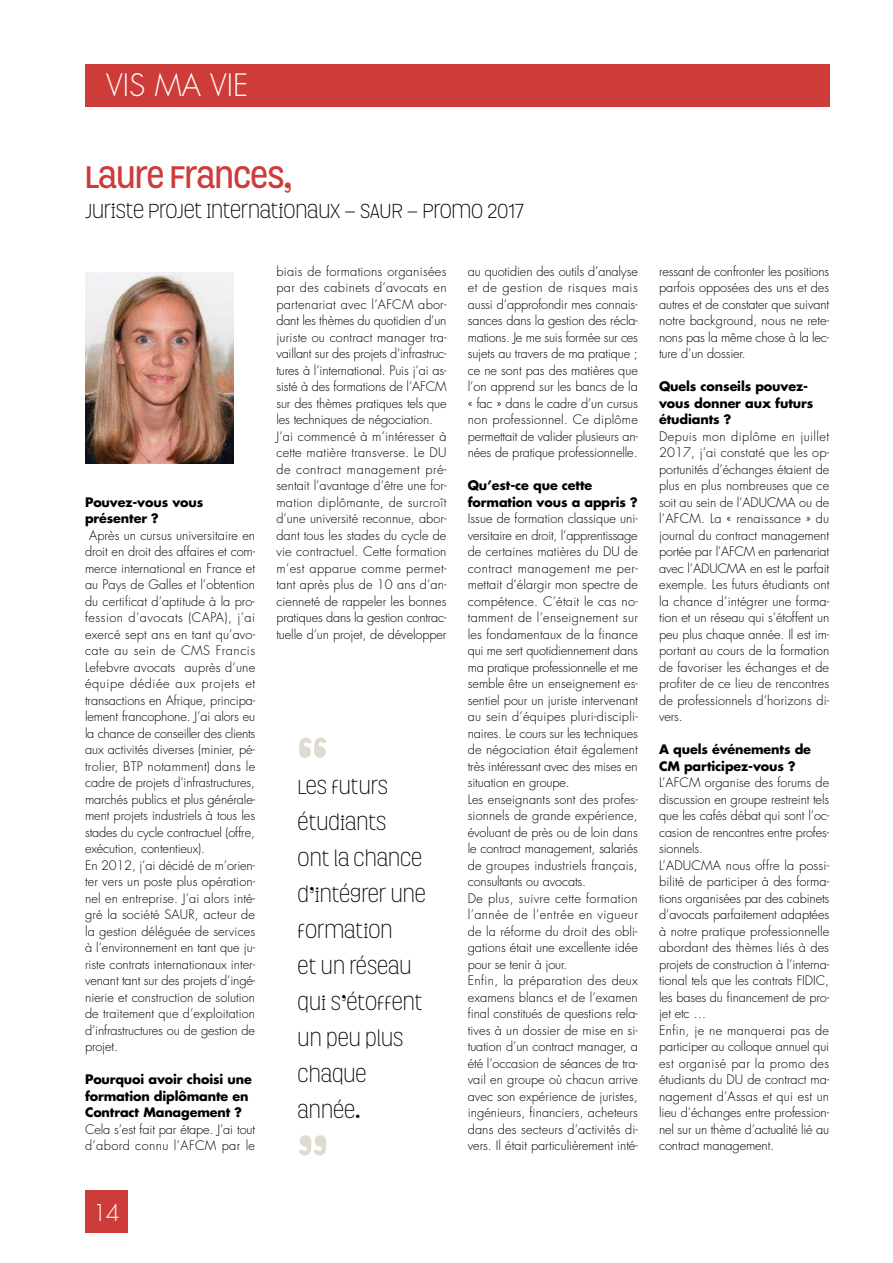
<style>
.page{position:relative;width:893px;height:1263px;background:#fff}
.page>*{position:absolute;margin:0;border:0;box-sizing:border-box;transform-origin:0 0}
.t1{font:900 52.5px "Grota";color:#dfdbd1}
.t2{font:700 30px "Grota";letter-spacing:-.01em;color:#ce3c39}
.t3{font:300 30px "Futura";color:#fff}
.t4{font:300 22.5px "Futura";color:#fff}
.t5{font:300 19.5px/36px "Grota";color:#000}
.t6{font:300 12.75px/16.5px "Futura";color:#000}
.t7{font:700 12.75px/16.5px "Futura";letter-spacing:-.01em;color:#000}
</style>
<div class="page">
<img style="left:85px;top:272px;width:149px;height:191px">
<div style="left:85px;top:1191px;width:43px;height:42px;background:#ce3c39"></div>
<div style="left:85px;top:64px;width:744px;height:42px;background:#ce3c39"></div>
<h2 class="t3" style="left:106px;top:67px;width:144px">VIS MA VIE</h2>
<h2 class="t2" style="left:85px;top:155px;width:209px">LAURE FRANCES,</h2>
<h3 class="t5" style="left:85px;top:193px;width:440px">JURISTE PROJET INTERNATIONAUX – SAUR – PROMO 2017</h3>
<p class="t7" style="left:85px;top:494px;width:120px">Pouvez-vous vous présenter ?</p>
<p class="t6" style="left:85px;top:527px;width:172px;text-indent:4px">Après un cursus universitaire en droit en droit des affaires et com&shy;merce international en France et au Pays de Galles et l’obtention du certificat d’aptitude à la pro&shy;fession d’avocats (CAPA), j’ai exercé sept ans en tant qu’avo&shy;cate au sein de CMS Francis<br>Lefebvre avocats auprès d’une équipe dédiée aux projets et transactions en Afrique, principa&shy;lement francophone. J’ai alors eu la chance de conseiller des clients aux activités diverses (minier, pé&shy;trolier, BTP notamment) dans le cadre de projets d’infrastructures, marchés publics et plus générale&shy;ment projets industriels à tous les stades du cycle contractuel (offre, exécution, contentieux).<br>En 2012, j’ai décidé de m’orien&shy;ter vers un poste plus opération&shy;nel en entreprise. J’ai alors inté&shy;gré la société SAUR, acteur de la gestion déléguée de services à l’environnement en tant que ju&shy;riste contrats internationaux inter&shy;venant tant sur des projets d’ingé&shy;nierie et construction de solution de traitement que d’exploitation d’infrastructures ou de gestion de projet.</p>
<p class="t7" style="left:85px;top:1071px;width:168px">Pourquoi avoir choisi une formation diplômante en<br>Contract Management ?</p>
<p class="t6" style="left:85px;top:1121px;width:172px">Cela s’est fait par étape. J’ai tout d’abord connu l’AFCM par le</p>
<h3 class="t4" style="left:93px;top:1199px;width:28px">14</h3>
<p class="t6" style="left:276px;top:263px;width:172px">biais de formations organisées par des cabinets d’avocats en partenariat avec l’AFCM abor&shy;dant les thèmes du quotidien d’un juriste ou contract manager tra&shy;vaillant sur des projets d’infrastruc&shy;tures à l’international. Puis j’ai as&shy;sisté à des formations de l’AFCM sur des thèmes pratiques tels que les techniques de négociation.<br>J’ai commencé à m’intéresser à cette matière transverse. Le DU de contract management pré&shy;sentait l’avantage d’être une for&shy;mation diplômante, de surcroît d’une université reconnue, abor&shy;dant tous les stades du cycle de vie contractuel. Cette formation m’est apparue comme permet&shy;tant après plus de 10 ans d’an&shy;cienneté de rappeler les bonnes pratiques dans la gestion contrac&shy;tuelle d’un projet, de développer</p>
<p class="t6" style="left:468px;top:263px;width:172px;text-align:justify">au quotidien des outils d’analyse et de gestion de risques mais aussi d’approfondir mes connais&shy;sances dans la gestion des récla&shy;mations. Je me suis formée sur ces sujets au travers de ma pratique ; ce ne sont pas des matières que l’on apprend sur les bancs de la « fac » dans le cadre d’un cursus non professionnel. Ce diplôme permettait de valider plusieurs an&shy;nées de pratique professionnelle.</p>
<p class="t7" style="left:468px;top:477px;width:172px">Qu’est-ce que cette formation vous a appris ?</p>
<p class="t6" style="left:468px;top:511px;width:172px">Issue de formation classique uni&shy;versitaire en droit, l’apprentissage de certaines matières du DU de contract management me per&shy;mettait d’élargir mon spectre de compétence. C’était le cas no&shy;tamment de l’enseignement sur les fondamentaux de la finance qui me sert quotidiennement dans ma pratique professionnelle et me semble être un enseignement es&shy;sentiel pour un juriste intervenant au sein d’équipes pluri-discipli&shy;naires. Le cours sur les techniques de négociation était également très intéressant avec des mises en situation en groupe.<br>Les enseignants sont des profes&shy;sionnels de grande expérience, évoluant de près ou de loin dans le contract management, salariés de groupes industriels français, consultants ou avocats.<br>De plus, suivre cette formation l’année de l’entrée en vigueur de la réforme du droit des obli&shy;gations était une excellente idée pour se tenir à jour.<br>Enfin, la préparation des deux examens blancs et de l’examen final constitués de questions rela&shy;tives à un dossier de mise en si&shy;tuation d’un contract manager, a été l’occasion de séances de tra&shy;vail en groupe où chacun arrive avec son expérience de juristes, ingénieurs, financiers, acheteurs dans des secteurs d’activités di&shy;vers. Il était particulièrement inté-</p>
<h1 class="t1" style="left:298px;top:715px;width:32px">“</h1>
<h3 class="t5" style="left:298px;top:769px;width:130px">LES FUTURS<br>ÉTUDIANTS<br>ONT LA CHANCE<br>D’INTÉGRER UNE<br>FORMATION<br>ET UN RÉSEAU<br>QUI S’ÉTOFFENT<br>UN PEU PLUS<br>CHAQUE<br>ANNÉE.</h3>
<h1 class="t1" style="left:298px;top:1113px;width:32px">”</h1>
<p class="t6" style="left:659px;top:263px;width:172px;text-align:justify">ressant de confronter les positions parfois opposées des uns et des autres et de constater que suivant notre background, nous ne rete&shy;nons pas la même chose à la lec&shy;ture d’un dossier.</p>
<p class="t7" style="left:659px;top:378px;width:156px">Quels conseils pouvez&shy;vous donner aux futurs étudiants ?</p>
<p class="t6" style="left:659px;top:428px;width:172px;text-align:justify">Depuis mon diplôme en juillet 2017, j’ai constaté que les op&shy;portunités d’échanges étaient de plus en plus nombreuses que ce soit au sein de l’ADUCMA ou de l’AFCM. La « renaissance » du journal du contract management portée par l’AFCM en partenariat avec l’ADUCMA en est le parfait exemple. Les futurs étudiants ont la chance d’intégrer une forma&shy;tion et un réseau qui s’étoffent un peu plus chaque année. Il est im&shy;portant au cours de la formation de favoriser les échanges et de profiter de ce lieu de rencontres de professionnels d’horizons di&shy;vers.</p>
<p class="t7" style="left:659px;top:741px;width:153px">A quels événements de<br>CM participez-vous ?</p>
<p class="t6" style="left:659px;top:775px;width:172px">L’AFCM organise des forums de discussion en groupe restreint tels que les cafés débat qui sont l’oc&shy;casion de rencontres entre profes&shy;sionnels.<br>L’ADUCMA nous offre la possi&shy;bilité de participer à des forma&shy;tions organisées par des cabinets d’avocats parfaitement adaptées à notre pratique professionnelle abordant des thèmes liés à des projets de construction à l’interna&shy;tional tels que les contrats FIDIC, les bases du financement de pro&shy;jet etc …<br>Enfin, je ne manquerai pas de participer au colloque annuel qui est organisé par la promo des étudiants du DU de contract ma&shy;nagement d’Assas et qui est un lieu d’échanges entre profession&shy;nel sur un thème d’actualité lié au contract management.</p>
</div>
